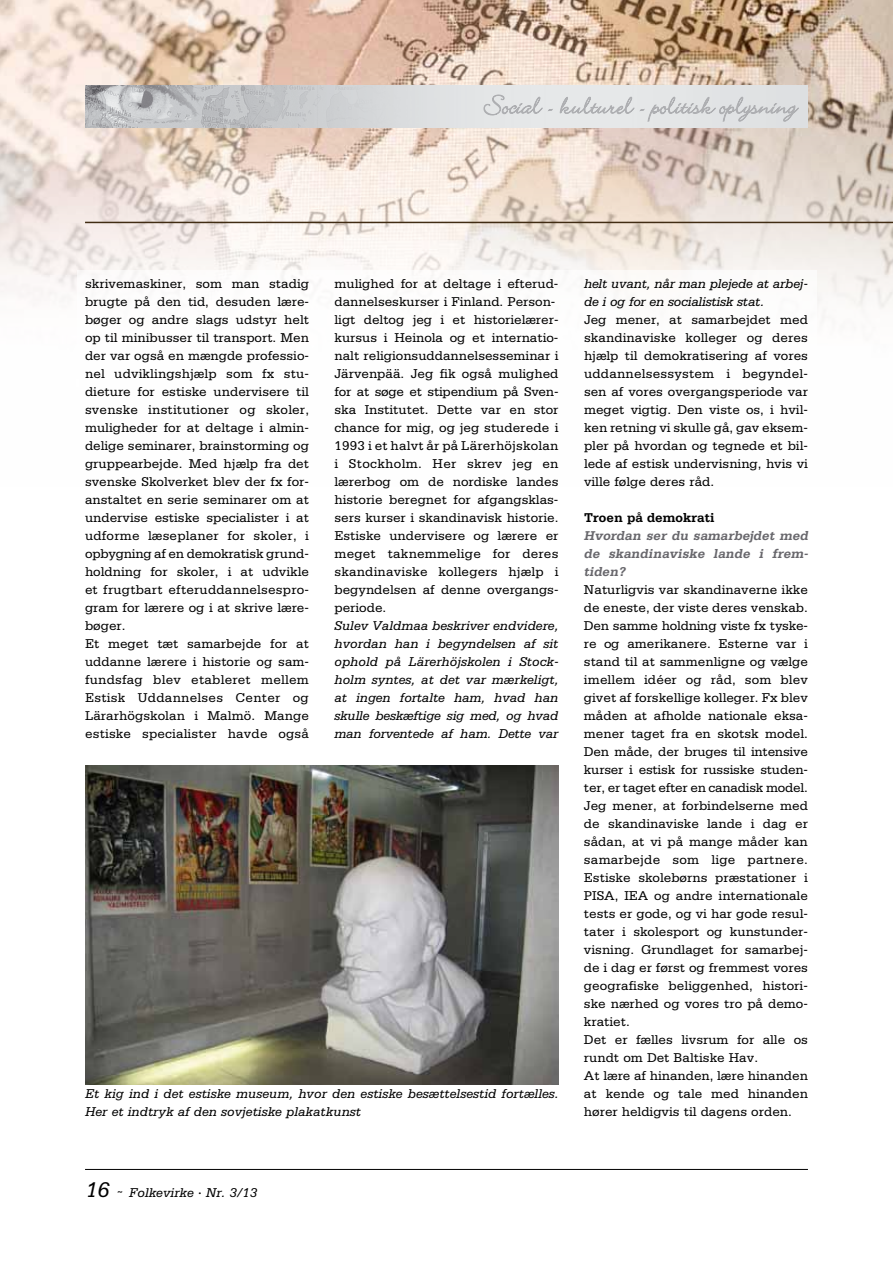
<style>
.page{position:relative;width:893px;height:1263px;background:#fff}
.page>*{position:absolute;margin:0;border:0;box-sizing:border-box;transform-origin:0 0}
.t1{font:13.5px/18px "Serifa";color:#000}
.t2{font:italic 13.5px/18px "Serifa";color:#000}
.t3{font:italic 700 13.5px/18px "Serifa";color:#68676c;text-align:justify}
.t4{font:700 13.5px "Serifa";color:#000}
.s1{font-size:22.5px}
</style>
<div class="page">
<hr style="left:85px;top:1169px;width:723px;height:1px;background:#000">
<img style="left:0;top:0;width:893px;height:320px">
<div style="left:77px;top:270px;width:739px;height:870px;background:#fff"></div>
<svg style="left:85px;top:127px;width:723px;height:1px"></svg>
<img style="left:85px;top:85px;width:723px;height:42px">
<svg style="left:483px;top:94px;width:70px;height:22px;background:#d9dadc"></svg>
<svg style="left:559px;top:96px;width:240px;height:26px;background:#d8dadb"></svg>
<img style="left:85px;top:765px;width:473px;height:320px">
<hr style="left:85px;top:222px;width:808px;height:1px;background:#412c13">
<p class="t1" style="left:85px;top:274px;width:226px">skrivemaskiner, som man stadig brugte på den tid, desuden lære&shy;bøger og andre slags udstyr helt op til minibusser til transport. Men der var også en mængde professio&shy;nel udviklingshjælp som fx stu&shy;dieture for estiske undervisere til svenske institutioner og skoler, muligheder for at deltage i almin&shy;delige seminarer, brainstorming og gruppearbejde. Med hjælp fra det svenske Skolverket blev der fx for&shy;anstaltet en serie seminarer om at undervise estiske specialister i at udforme læseplaner for skoler, i opbygning af en demokratisk grund&shy;holdning for skoler, i at udvikle et frugtbart efteruddannelsespro&shy;gram for lærere og i at skrive lære&shy;bøger.<br>Et meget tæt samarbejde for at uddanne lærere i historie og sam&shy;fundsfag blev etableret mellem<br>Estisk Uddannelses Center og<br>Lärarhögskolan i Malmö. Mange estiske specialister havde også</p>
<p class="t1" style="left:334px;top:274px;width:225px">mulighed for at deltage i efterud&shy;dannelseskurser i Finland. Person&shy;ligt deltog jeg i et historielærer&shy;kursus i Heinola og et internatio&shy;nalt religionsuddannelsesseminar i<br>Järvenpää. Jeg fik også mulighed for at søge et stipendium på Sven&shy;ska Institutet. Dette var en stor chance for mig, og jeg studerede i<br>1993 i et halvt år på Lärerhöjskolan i Stockholm. Her skrev jeg en lærerbog om de nordiske landes historie beregnet for afgangsklas&shy;sers kurser i skandinavisk historie.<br>Estiske undervisere og lærere er meget taknemmelige for deres skandinaviske kollegers hjælp i begyndelsen af denne overgangs&shy;periode.</p>
<p class="t2" style="left:334px;top:616px;width:225px;text-align:justify">Sulev Valdmaa beskriver endvidere, hvordan han i begyndelsen af sit ophold på Lärerhöjskolen i Stock&shy;holm syntes, at det var mærkeligt, at ingen fortalte ham, hvad han skulle beskæftige sig med, og hvad man forventede af ham. Dette var</p>
<p class="t2" style="left:85px;top:1084px;width:475px">Et kig ind i det estiske museum, hvor den estiske besættelsestid fortælles.<br>Her et indtryk af den sovjetiske plakatkunst</p>
<p class="t2" style="left:584px;top:274px;width:225px">helt uvant, når man plejede at arbej&shy;de i og for en socialistisk stat.</p>
<p class="t1" style="left:584px;top:310px;width:225px;text-align:justify">Jeg mener, at samarbejdet med skandinaviske kolleger og deres hjælp til demokratisering af vores uddannelsessystem i begyndel&shy;sen af vores overgangsperiode var meget vigtig. Den viste os, i hvil&shy;ken retning vi skulle gå, gav eksem&shy;pler på hvordan og tegnede et bil&shy;lede af estisk undervisning, hvis vi ville følge deres råd.</p>
<p class="t4" style="left:584px;top:509px;width:132px">Troen på demokrati</p>
<p class="t3" style="left:584px;top:526px;width:228px">Hvordan ser du samarbejdet med de skandinaviske lande i frem&shy;tiden?</p>
<p class="t1" style="left:584px;top:580px;width:225px">Naturligvis var skandinaverne ikke de eneste, der viste deres venskab.<br>Den samme holdning viste fx tyske&shy;re og amerikanere. Esterne var i stand til at sammenligne og vælge imellem idéer og råd, som blev givet af forskellige kolleger. Fx blev måden at afholde nationale eksa&shy;mener taget fra en skotsk model.<br>Den måde, der bruges til intensive kurser i estisk for russiske studen&shy;ter, er taget efter en canadisk model.<br>Jeg mener, at forbindelserne med de skandinaviske lande i dag er sådan, at vi på mange måder kan samarbejde som lige partnere.<br>Estiske skolebørns præstationer i<br>PISA, IEA og andre internationale tests er gode, og vi har gode resul&shy;tater i skolesport og kunstunder&shy;visning. Grundlaget for samarbej&shy;de i dag er først og fremmest vores geografiske beliggenhed, histori&shy;ske nærhed og vores tro på demo&shy;kratiet.<br>Det er fælles livsrum for alle os rundt om Det Baltiske Hav.<br>At lære af hinanden, lære hinanden at kende og tale med hinanden hører heldigvis til dagens orden.</p>
<p class="t2" style="left:85px;top:1183px;width:174px"><span class="s1">16</span> ˜ Folkevirke · Nr. 3/13</p>
</div>
